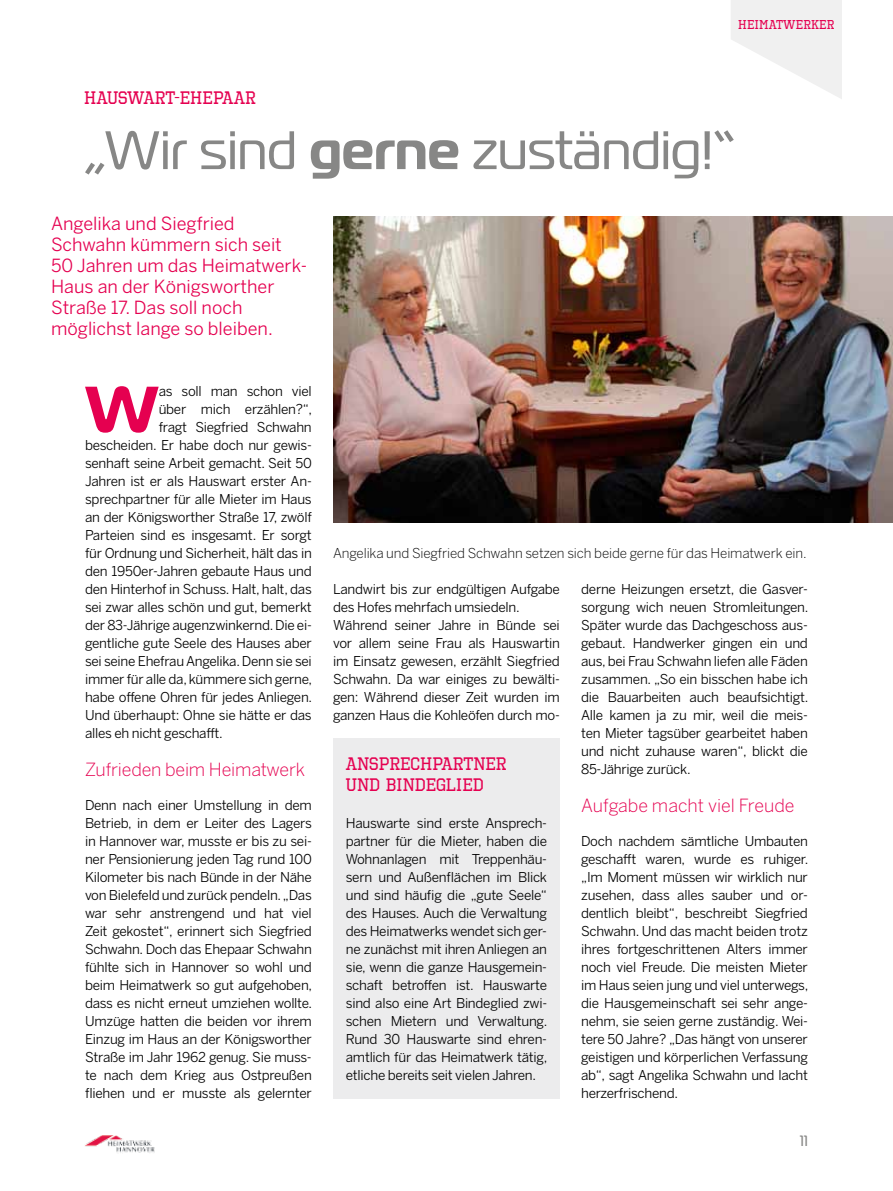
<style>
.page{position:relative;width:893px;height:1191px;background:#fff}
.page>*{position:absolute;margin:0;border:0;box-sizing:border-box;transform-origin:0 0}
.t1{font:700 64.95px "Magistral";color:#e50050}
.t2{font:54px "Magistral";color:#878786}
.t3{font:18px/21px "Benton Sans";color:#e50050}
.t4{font:300 18px "Benton Sans";letter-spacing:-.01em;color:#e50050}
.t5{font:18px/21.6px "Octin Sports Rg";letter-spacing:.005em;color:#e50050}
.t6{font:15px "Magistral";color:#878786}
.t7{font:13.5px/18px "Benton Sans";letter-spacing:-.02em;color:#000;text-align:justify}
.t8{font:300 13.5px "Benton Sans";letter-spacing:-.01em;color:#000}
.t9{font:12.75px "Octin Sports Rg";letter-spacing:.01em;color:#e50050}
.s1{font-weight:700}
</style>
<div class="page">
<img style="left:85px;top:1135px;width:70px;height:18px">
<img style="left:333px;top:216px;width:560px;height:306px">
<div style="left:333px;top:738px;width:227px;height:360px;background:#ececed"></div>
<svg style="left:731px;top:0;width:111px;height:99px"></svg>
<p class="t9" style="left:738px;top:17px;width:98px">HEIMATWERKER</p>
<h3 class="t5" style="left:84px;top:86px;width:173px">HAUSWART-EHEPAAR</h3>
<h2 class="t2" style="left:85px;top:117px;width:653px">„Wir sind <span class="s1">gerne</span> zuständig!“</h2>
<h3 class="t3" style="left:51px;top:213px;width:258px">Angelika und Siegfried<br>Schwahn kümmern sich seit<br>50 Jahren um das Heimatwerk-<br>Haus an der Königsworther<br>Straße 17. Das soll noch möglichst lange so bleiben.</h3>
<h1 class="t1" style="left:86px;top:367px;width:74px">W</h1>
<p class="t7" style="left:159px;top:382px;width:155px">as soll man schon viel</p>
<p class="t7" style="left:159px;top:400px;width:155px">über mich erzählen?“,</p>
<p class="t7" style="left:159px;top:418px;width:155px">fragt Siegfried Schwahn</p>
<p class="t7" style="left:85px;top:436px;width:228px">bescheiden. Er habe doch nur gewis-</p>
<p class="t7" style="left:85px;top:454px;width:228px">senhaft seine Arbeit gemacht. Seit 50</p>
<p class="t7" style="left:85px;top:472px;width:228px">Jahren ist er als Hauswart erster An-</p>
<p class="t7" style="left:85px;top:490px;width:228px">sprechpartner für alle Mieter im Haus</p>
<p class="t7" style="left:85px;top:508px;width:228px">an der Königsworther Straße 17, zwölf</p>
<p class="t7" style="left:85px;top:526px;width:228px">Parteien sind es insgesamt. Er sorgt</p>
<p class="t7" style="left:85px;top:544px;width:228px">für Ordnung und Sicherheit, hält das in</p>
<p class="t7" style="left:85px;top:562px;width:228px">den 1950er-Jahren gebaute Haus und</p>
<p class="t7" style="left:85px;top:580px;width:228px">den Hinterhof in Schuss. Halt, halt, das</p>
<p class="t7" style="left:85px;top:598px;width:228px">sei zwar alles schön und gut, bemerkt</p>
<p class="t7" style="left:85px;top:616px;width:228px">der 83-Jährige augenzwinkernd. Die ei-</p>
<p class="t7" style="left:85px;top:634px;width:228px">gentliche gute Seele des Hauses aber</p>
<p class="t7" style="left:85px;top:652px;width:228px">sei seine Ehefrau Angelika. Denn sie sei</p>
<p class="t7" style="left:85px;top:670px;width:229px">immer für alle da, kümmere sich gerne,</p>
<p class="t7" style="left:85px;top:688px;width:229px">habe offene Ohren für jedes Anliegen.</p>
<p class="t7" style="left:85px;top:706px;width:228px">Und überhaupt: Ohne sie hätte er das</p>
<p class="t7" style="left:85px;top:724px;width:139px">alles eh nicht geschafft.</p>
<h3 class="t4" style="left:85px;top:758px;width:222px">Zufrieden beim Heimatwerk</h3>
<p class="t7" style="left:85px;top:796px;width:229px">Denn nach einer Umstellung in dem Betrieb, in dem er Leiter des Lagers in Hannover war, musste er bis zu sei&shy;ner Pensionierung jeden Tag rund 100<br>Kilometer bis nach Bünde in der Nähe von Bielefeld und zurück pendeln. „Das war sehr anstrengend und hat viel Zeit gekostet“, erinnert sich Siegfried Schwahn. Doch das Ehepaar Schwahn fühlte sich in Hannover so wohl und beim Heimatwerk so gut aufgehoben, dass es nicht erneut umziehen wollte.<br>Umzüge hatten die beiden vor ihrem Einzug im Haus an der Königsworther Straße im Jahr 1962 genug. Sie muss&shy;te nach dem Krieg aus Ostpreußen fliehen und er musste als gelernter</p>
<p class="t8" style="left:333px;top:545px;width:475px">Angelika und Siegfried Schwahn setzen sich beide gerne für das Heimatwerk ein.</p>
<p class="t7" style="left:333px;top:580px;width:228px;text-align:left">Landwirt bis zur endgültigen Aufgabe des Hofes mehrfach umsiedeln.<br>Während seiner Jahre in Bünde sei vor allem seine Frau als Hauswartin im Einsatz gewesen, erzählt Siegfried Schwahn. Da war einiges zu bewälti&shy;gen: Während dieser Zeit wurden im ganzen Haus die Kohleöfen durch mo-</p>
<p class="t7" style="left:581px;top:580px;width:229px">derne Heizungen ersetzt, die Gasver&shy;sorgung wich neuen Stromleitungen.<br>Später wurde das Dachgeschoss aus&shy;gebaut. Handwerker gingen ein und aus, bei Frau Schwahn liefen alle Fäden zusammen. „So ein bisschen habe ich die Bauarbeiten auch beaufsichtigt.<br>Alle kamen ja zu mir, weil die meis&shy;ten Mieter tagsüber gearbeitet haben und nicht zuhause waren“, blickt die 85-Jährige zurück.</p>
<h3 class="t4" style="left:581px;top:794px;width:215px">Aufgabe macht viel Freude</h3>
<p class="t7" style="left:581px;top:832px;width:229px">Doch nachdem sämtliche Umbauten geschafft waren, wurde es ruhiger. „Im Moment müssen wir wirklich nur zusehen, dass alles sauber und or&shy;dentlich bleibt“, beschreibt Siegfried Schwahn. Und das macht beiden trotz ihres fortgeschrittenen Alters immer noch viel Freude. Die meisten Mieter im Haus seien jung und viel unterwegs, die Hausgemeinschaft sei sehr ange&shy;nehm, sie seien gerne zuständig. Wei&shy;tere 50 Jahre? „Das hängt von unserer geistigen und körperlichen Verfassung ab“, sagt Angelika Schwahn und lacht herzerfrischend.</p>
<h3 class="t5" style="left:346px;top:752px;width:24px">ANSPRECHPARTNER<br>UND</h3>
<h3 class="t5" style="left:386px;top:774px;width:22px">BINDE</h3>
<h3 class="t5" style="left:436px;top:774px;width:30px">GLIED</h3>
<p class="t7" style="left:346px;top:814px;width:203px">Hauswarte sind erste Ansprech&shy;partner für die Mieter, haben die Wohnanlagen mit Treppenhäu&shy;sern und Außenflächen im Blick und sind häufig die „gute Seele“ des Hauses. Auch die Verwaltung des Heimatwerks wendet sich ger&shy;ne zunächst mit ihren Anliegen an sie, wenn die ganze Hausgemein&shy;schaft betroffen ist. Hauswarte sind also eine Art Bindeglied zwi&shy;schen Mietern und Verwaltung.<br>Rund 30 Hauswarte sind ehren&shy;amtlich für das Heimatwerk tätig, etliche bereits seit vielen Jahren.</p>
<p class="t6" style="left:800px;top:1132px;width:9px">11</p>
</div>
